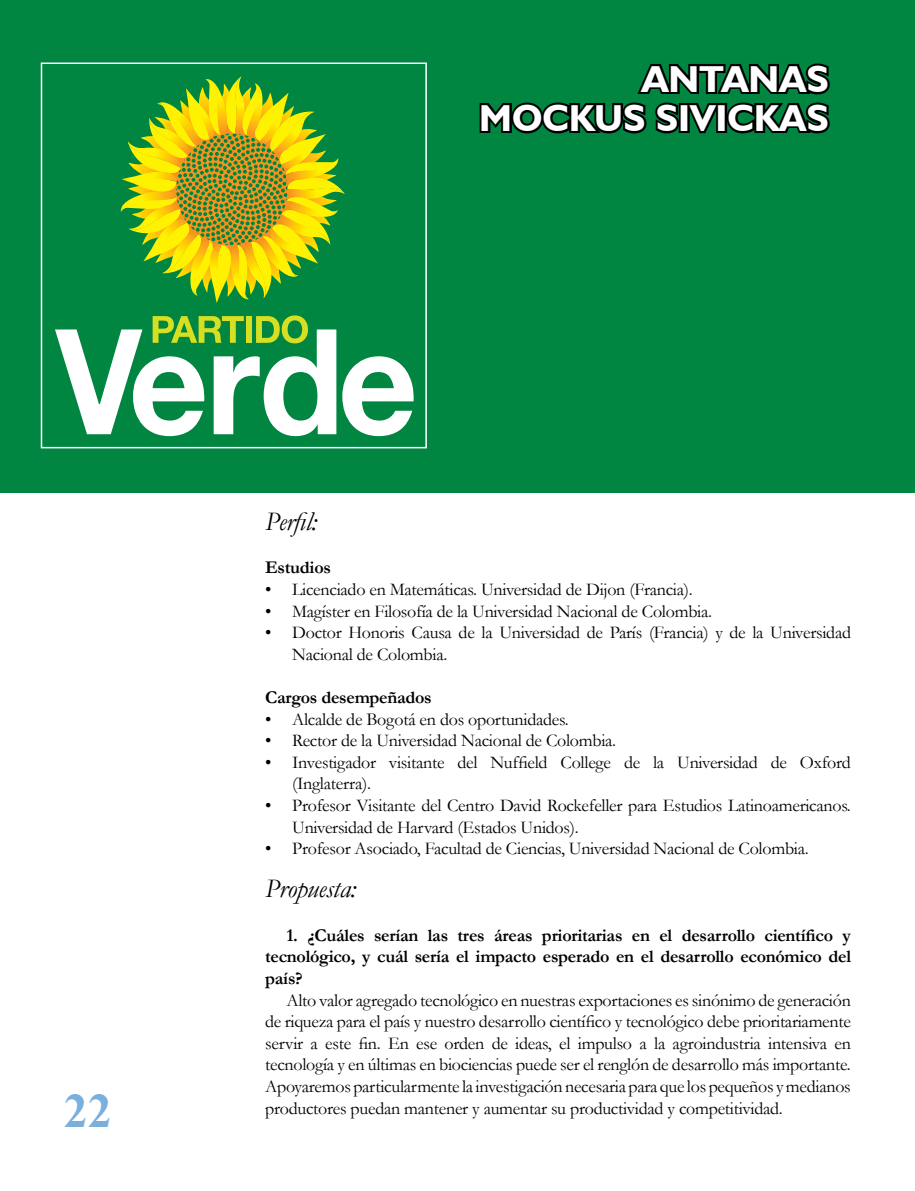
<style>
.page{position:relative;width:915px;height:1191px;background:#fff}
.page>*{position:absolute;margin:0;border:0;box-sizing:border-box;transform-origin:0 0}
.t1{font:700 48px "Times New Roman";color:#7aafde}
.t2{font:700 37.5px/39px "Humanist 521 BT";color:#fff;text-align:right}
.t3{font:italic 27px "Garamond";letter-spacing:-.015em;color:#000}
.t4{font:18px/21.6px "Garamond";letter-spacing:-.015em;color:#000}
.t5{font:700 18px/21.6px "Garamond";letter-spacing:-.015em;color:#000;text-align:justify}
</style>
<div class="page">
<div style="left:0;top:0;width:913px;height:493px;background:#008641"></div>
<svg style="left:120px;top:76px;width:225px;height:227px"></svg>
<svg style="left:55px;top:315px;width:281px;height:121px"></svg>
<svg style="left:342px;top:356px;width:72px;height:80px"></svg>
<div style="left:41px;top:62px;width:386px;height:386px;border:2px solid #fff"></div>
<svg style="left:479px;top:63px;width:351px;height:71px"></svg>
<h1 class="t1" style="left:64px;top:1078px;width:49px">22</h1>
<h2 class="t2" style="left:479px;top:59px;width:351px">ANTANAS<br>MOCKUS SIVICKAS</h2>
<h3 class="t3" style="left:265px;top:503px;width:53px">Perfil:</h3>
<p class="t5" style="left:265px;top:557px;width:67px">Estudios</p>
<p class="t4" style="left:265px;top:578px;width:429px">• Licenciado en Matemáticas. Universidad de Dijon (Francia).</p>
<p class="t4" style="left:265px;top:599px;width:448px">• Magíster en Filosofía de la Universidad Nacional de Colombia.</p>
<p class="t4" style="left:292px;top:621px;width:560px;text-indent:-27px">• Doctor Honoris Causa de la Universidad de París (Francia) y de la Universidad<br>Nacional de Colombia.</p>
<p class="t5" style="left:265px;top:686px;width:168px">Cargos desempeñados</p>
<p class="t4" style="left:265px;top:707px;width:305px">• Alcalde de Bogotá en dos oportunidades.</p>
<p class="t4" style="left:265px;top:729px;width:352px">• Rector de la Universidad Nacional de Colombia.</p>
<p class="t4" style="left:292px;top:751px;width:560px;text-indent:-27px">• Investigador visitante del Nuffield College de la Universidad de Oxford (Inglaterra).</p>
<p class="t4" style="left:292px;top:794px;width:560px;text-indent:-27px">• Profesor Visitante del Centro David Rockefeller para Estudios Latinoamericanos.<br>Universidad de Harvard (Estados Unidos).</p>
<p class="t4" style="left:265px;top:837px;width:545px">• Profesor Asociado, Facultad de Ciencias, Universidad Nacional de Colombia.</p>
<h3 class="t3" style="left:265px;top:870px;width:92px">Propuesta:</h3>
<p class="t5" style="left:265px;top:924px;width:587px;text-indent:21px">1. ¿Cuáles serían las tres áreas prioritarias en el desarrollo científico y tecnológico, y cuál sería el impacto esperado en el desarrollo económico del país?</p>
<p class="t4" style="left:265px;top:988px;width:587px;text-align:justify;text-indent:21px">Alto valor agregado tecnológico en nuestras exportaciones es sinónimo de generación de riqueza para el país y nuestro desarrollo científico y tecnológico debe prioritariamente servir a este fin. En ese orden de ideas, el impulso a la agroindustria intensiva en tecnología y en últimas en biociencias puede ser el renglón de desarrollo más importante.<br>Apoyaremos particularmente la investigación necesaria para que los pequeños y medianos productores puedan mantener y aumentar su productividad y competitividad.</p>
</div>
